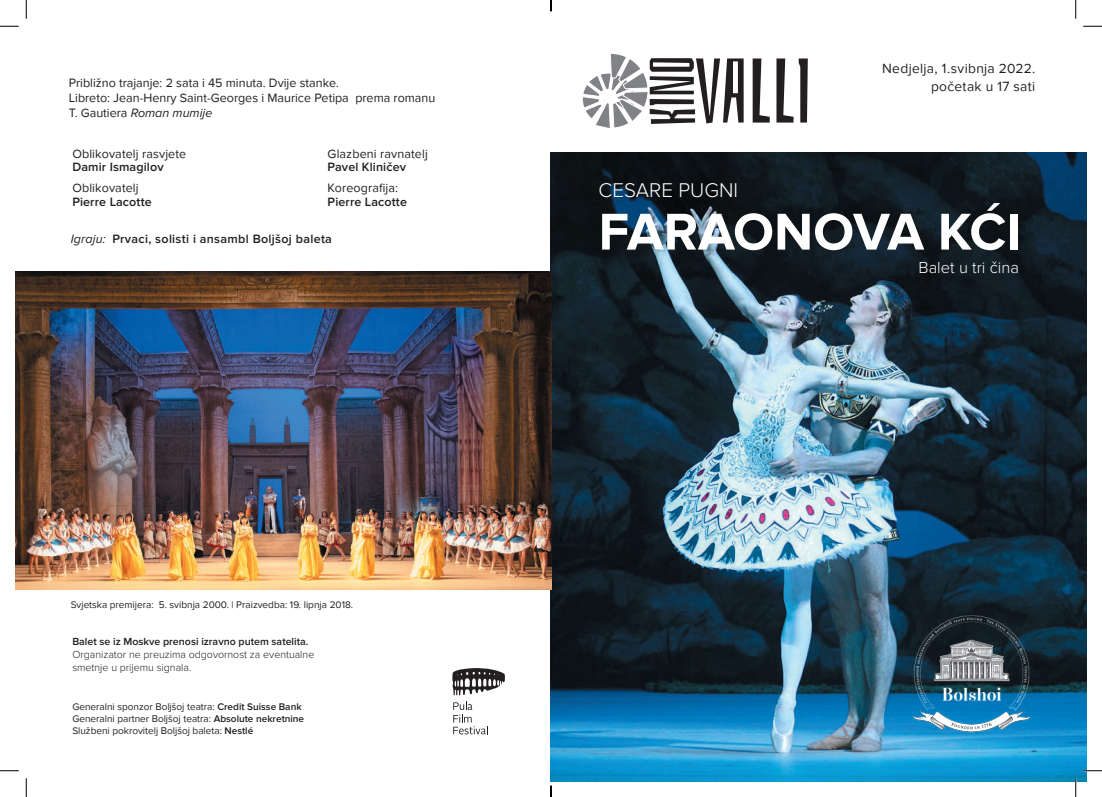
<style>
.page{position:relative;width:1102px;height:797px;background:#fff}
.page>*{position:absolute;margin:0;border:0;box-sizing:border-box;transform-origin:0 0}
.t1{font:700 53.62px "Proxima Nova";letter-spacing:-.01em;color:#fff}
.t2{font:300 20.62px "Proxima Nova";color:#fff}
.t3{font:300 16.5px "Proxima Nova";color:#fff}
.t4{font:13.75px/18.8px "Proxima Nova";letter-spacing:.025em;color:#231f20;text-align:right}
.t5{font:12.5px/15px "Proxima Nova";color:#231f20}
.t6{font:600 12.5px "Proxima Nova";letter-spacing:.01em;color:#231f20}
.t7{font:300 10.62px/12.8px "Proxima Nova";color:#231f20}
.t8{font:600 10.62px "Proxima Nova";color:#231f20}
.t9{font:10px/12px "Proxima Nova";color:#231f20}
.s1{font-style:italic}
.s2{font-weight:400;font-style:italic}
.s3{font-weight:600}
</style>
<div class="page">
<img style="left:551px;top:152px;width:535px;height:629px">
<svg style="left:453px;top:701px;width:33px;height:33px"></svg>
<svg style="left:452px;top:668px;width:53px;height:27px"></svg>
<img style="left:16px;top:272px;width:535px;height:318px">
<svg style="left:582px;top:54px;width:161px;height:74px"></svg>
<svg style="left:752px;top:58px;width:17px;height:65px"></svg>
<svg style="left:776px;top:58px;width:31px;height:65px"></svg>
<img style="left:907px;top:609px;width:128px;height:128px">
<svg style="left:0;top:25px;width:19px;height:2px"></svg>
<svg style="left:1083px;top:25px;width:18px;height:2px"></svg>
<svg style="left:0;top:770px;width:19px;height:1px"></svg>
<svg style="left:1083px;top:770px;width:18px;height:1px"></svg>
<svg style="left:25px;top:0;width:2px;height:19px"></svg>
<svg style="left:25px;top:778px;width:2px;height:19px"></svg>
<svg style="left:1075px;top:0;width:1px;height:19px"></svg>
<svg style="left:1074px;top:778px;width:2px;height:19px"></svg>
<svg style="left:550px;top:785px;width:1px;height:12px"></svg>
<p class="t5" style="left:69px;top:75px;width:368px">Približno trajanje: 2 sata i 45 minuta. Dvije stanke.<br>Libreto: Jean-Henry Saint-Georges i Maurice Petipa prema romanu<br>T. Gautiera <span class="s1">Roman mumije</span></p>
<p class="t5" style="left:72px;top:146px;width:115px">Oblikovatelj rasvjete</p>
<p class="t6" style="left:72px;top:160px;width:93px">Damir Ismagilov</p>
<p class="t5" style="left:72px;top:181px;width:68px">Oblikovatelj</p>
<p class="t6" style="left:72px;top:194px;width:81px">Pierre Lacotte</p>
<p class="t5" style="left:327px;top:146px;width:102px">Glazbeni ravnatelj</p>
<p class="t6" style="left:327px;top:160px;width:80px">Pavel Kliničev</p>
<p class="t5" style="left:327px;top:181px;width:72px">Koreografija:</p>
<p class="t6" style="left:327px;top:194px;width:81px">Pierre Lacotte</p>
<p class="t6" style="left:71px;top:232px;width:263px"><span class="s2">Igraju:</span> Prvaci, solisti i ansambl Boljšoj baleta</p>
<p class="t9" style="left:71px;top:598px;width:284px">Svjetska premijera: 5. svibnja 2000. | Praizvedba: 19. lipnja 2018.</p>
<p class="t8" style="left:72px;top:635px;width:237px">Balet se iz Moskve prenosi izravno putem satelita.</p>
<p class="t7" style="left:72px;top:648px;width:243px">Organizator ne preuzima odgovornost za eventualne smetnje u prijemu signala.</p>
<p class="t9" style="left:72px;top:701px;width:233px">Generalni sponzor Boljšoj teatra: <span class="s3">Credit Suisse Bank<br></span>Generalni partner Boljšoj teatra: <span class="s3">Absolute nekretnine<br></span>Službeni pokrovitelj Boljšoj baleta: <span class="s3">Nestlé</span></p>
<h3 class="t4" style="left:882px;top:59px;width:155px">Nedjelja, 1.svibnja 2022. početak u 17 sati</h3>
<h2 class="t2" style="left:598px;top:178px;width:141px">CESARE PUGNI</h2>
<h1 class="t1" style="left:598px;top:201px;width:424px">FARAONOVA KĆI</h1>
<h3 class="t3" style="left:918px;top:258px;width:102px">Balet u tri čina</h3>
</div>
